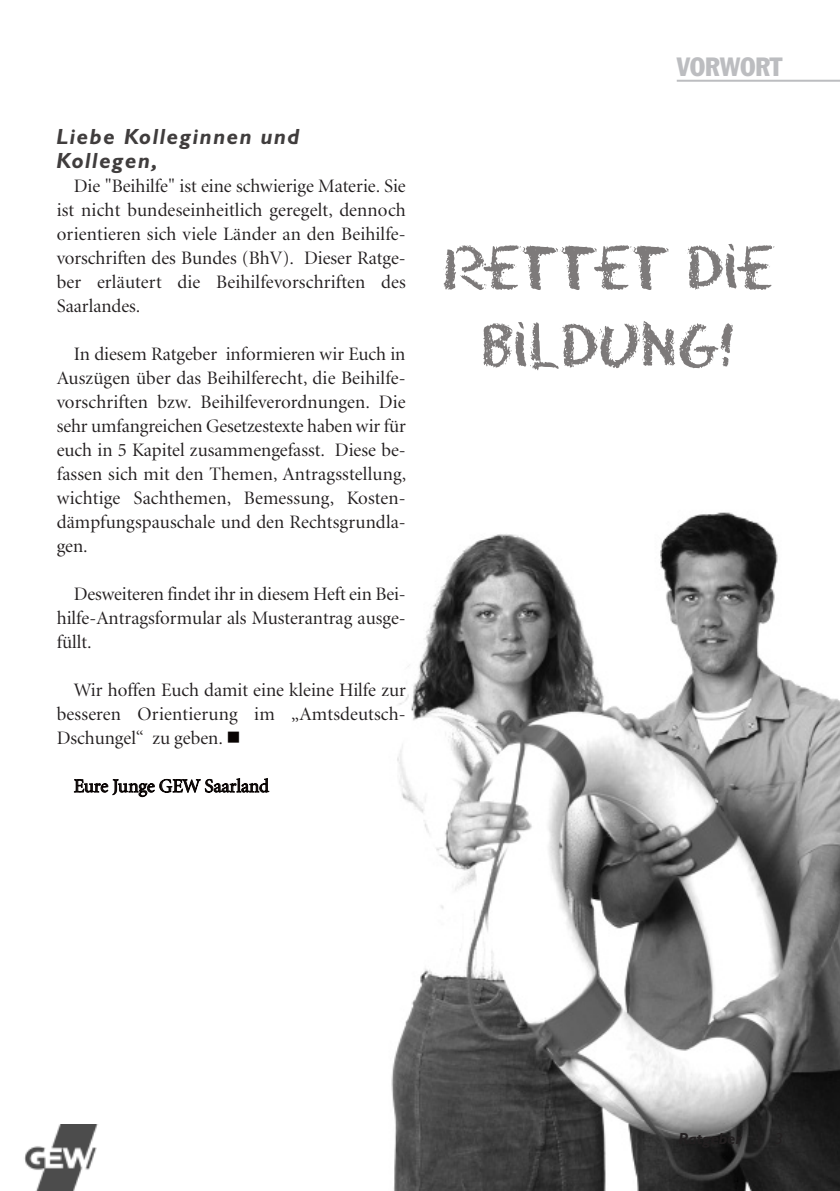
<style>
.page{position:relative;width:840px;height:1191px;background:#fff}
.page>*{position:absolute;margin:0;border:0;box-sizing:border-box;transform-origin:0 0}
.t1{font:56px/78px "Eraser";color:#7d7a7a}
.t2{font:26px "Franklin Gothic Condensed";color:#bcbdc0}
.t3{font:italic 700 22px/24px "Humanist 521 BT";letter-spacing:.08em;color:#403d3d}
.t4{font:19px/24px "Minion Display";letter-spacing:.005em;color:#231f20;text-align:justify}
.t5{font:19px "Minion Display";letter-spacing:-.005em;color:#080302}
.t6{font:italic 700 16px "Humanist 521 BT";color:#231f20}
.s1{font-weight:400}
</style>
<div class="page">
<img style="left:391px;top:512px;width:448px;height:679px">
<img style="left:24px;top:1124px;width:74px;height:67px">
<hr style="left:676px;top:80px;width:163px;height:2px;background:#bcbdc0">
<p class="t3" style="left:57px;top:124px;width:244px">Liebe Kolleginnen und<br>Kollegen,</p>
<p class="t4" style="left:57px;top:175px;width:350px;text-indent:17px">Die "Beihilfe" ist eine schwierige Materie. Sie ist nicht bundeseinheitlich geregelt, dennoch orientieren sich viele Länder an den Beihilfe&shy;vorschriften des Bundes (BhV). Dieser Ratge&shy;ber erläutert die Beihilfevorschriften des Saarlandes.</p>
<p class="t4" style="left:57px;top:343px;width:351px;text-indent:17px">In diesem Ratgeber informieren wir Euch in Auszügen über das Beihilferecht, die Beihilfe&shy;vorschriften bzw. Beihilfeverordnungen. Die sehr umfangreichen Gesetzestexte haben wir für euch in 5 Kapitel zusammengefasst. Diese be&shy;fassen sich mit den Themen, Antragsstellung, wichtige Sachthemen, Bemessung, Kosten&shy;dämpfungspauschale und den Rechtsgrundla&shy;gen.</p>
<p class="t4" style="left:57px;top:583px;width:350px;text-indent:17px">Desweiteren findet ihr in diesem Heft ein Bei&shy;hilfe-Antragsformular als Musterantrag ausge&shy;füllt.</p>
<p class="t4" style="left:57px;top:679px;width:350px;text-indent:17px">Wir hoffen Euch damit eine kleine Hilfe zur besseren Orientierung im „Amtsdeutsch-Dschungel“ zu geben.</p>
<p class="t5" style="left:74px;top:777px;width:196px">Eure Junge GEW Saarland</p>
<h2 class="t2" style="left:676px;top:52px;width:107px">VORWORT</h2>
<h1 class="t1" style="left:481px;top:229px;width:294px;text-indent:-39px">RETTET DIE<br>BILDU</h1>
<h1 class="t1" style="left:677px;top:307px;width:60px">G!</h1>
<p class="t6" style="left:678px;top:1128px;width:106px">Ratgeber <span class="s1">| 3</span></p>
</div>
